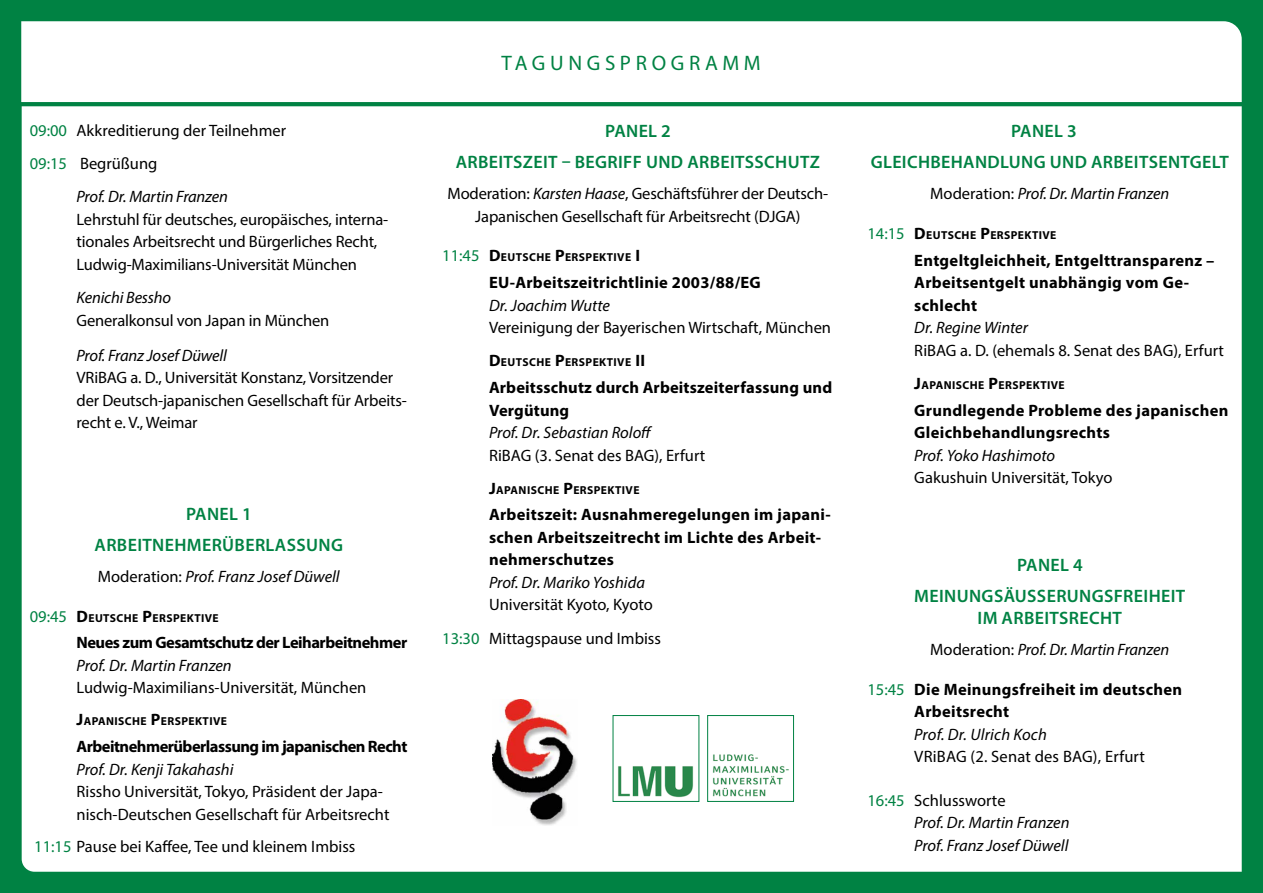
<style>
.page{position:relative;width:1263px;height:893px;background:#008243}
.page>*{position:absolute;margin:0;border:0;box-sizing:border-box;transform-origin:0 0}
.t1{font:21px "Myriad Pro";letter-spacing:.22em;color:#008243}
.t2{font:600 18px/31px "Myriad Pro";letter-spacing:.02em;color:#008243;text-align:center}
.t3{font:16.5px/22.5px "Myriad Pro";letter-spacing:-.005em;color:#000}
.t4{font:italic 16.5px/22.5px "Myriad Pro";color:#000}
.t5{font:700 16.5px/22.5px "Myriad Pro";letter-spacing:.02em;color:#000}
.t6{font:700 16.5px "Myriad Pro";letter-spacing:-.03em;color:#000}
.t7{font:700 11.55px "Myriad Pro";letter-spacing:.035em;color:#000}
.s1{color:#008243}
.s2{font-style:normal}
.s3{font-weight:400;font-size:16.5px;color:#008243}
.s4{font-size:16.5px}
.s5{font-style:italic}
.s6{font-weight:400;color:#008243}
.s7{font-style:normal;color:#008243}
</style>
<div class="page">
<div style="left:22px;top:106px;width:1220px;height:766px;background:#fff"></div>
<div style="left:21px;top:21px;width:1221px;height:81px;background:#fff"></div>
<img style="left:492px;top:699px;width:86px;height:126px">
<img style="left:615px;top:718px;width:82px;height:82px">
<img style="left:709px;top:718px;width:83px;height:82px">
<div style="left:613px;top:715px;width:86px;height:87px;border:1px solid #008243"></div>
<div style="left:707px;top:715px;width:87px;height:87px;border:1px solid #008243"></div>
<p class="t3" style="left:30px;top:119px;width:258px"><span class="s1">09:00</span> Akkreditierung der Teilnehmer</p>
<p class="t3" style="left:30px;top:152px;width:129px"><span class="s1">09:15</span> Begrüßung</p>
<p class="t4" style="left:77px;top:185px;width:153px">Prof. Dr. Martin Franzen</p>
<p class="t3" style="left:77px;top:208px;width:313px">Lehrstuhl für deutsches, europäisches, interna&shy;tionales Arbeitsrecht und Bürgerliches Recht,<br>Ludwig-Maximilians-Universität München</p>
<p class="t4" style="left:77px;top:286px;width:96px">Kenichi Bessho</p>
<p class="t3" style="left:77px;top:308px;width:254px">Generalkonsul von Japan in München</p>
<p class="t4" style="left:77px;top:344px;width:152px">Prof. Franz Josef Düwell</p>
<p class="t3" style="left:77px;top:366px;width:332px">VRiBAG a. D., Universität Konstanz, Vorsitzender der Deutsch-japanischen Gesellschaft für Arbeits&shy;recht e. V., Weimar</p>
<p class="t2" style="left:95px;top:498px;width:250px">PANEL 1<br>ARBEITNEHMERÜBERLASSUNG</p>
<p class="t4" style="left:98px;top:565px;width:243px"><span class="s2">Moderation:</span> Prof. Franz Josef Düwell</p>
<p class="t7" style="left:30px;top:610px;width:190px"><span class="s3">09:45</span> <span class="s4">D</span>EUTSCHE <span class="s4">P</span>ERSPEKTIVE</p>
<p class="t6" style="left:77px;top:632px;width:332px">Neues zum Gesamtschutz der Leiharbeitnehmer</p>
<p class="t4" style="left:77px;top:654px;width:157px">Prof. Dr. Martin Franzen</p>
<p class="t3" style="left:77px;top:676px;width:291px">Ludwig-Maximilians-Universität, München</p>
<p class="t7" style="left:77px;top:714px;width:152px"><span class="s4">J</span>APANISCHE <span class="s4">P</span>ERSPEKTIVE</p>
<p class="t6" style="left:77px;top:736px;width:332px">Arbeitnehmerüberlassung im japanischen Recht</p>
<p class="t4" style="left:77px;top:758px;width:158px">Prof. Dr. Kenji Takahashi</p>
<p class="t3" style="left:77px;top:780px;width:314px">Rissho Universität, Tokyo, Präsident der Japa&shy;nisch-Deutschen Gesellschaft für Arbeitsrecht</p>
<p class="t3" style="left:34px;top:835px;width:323px"><span class="s1">11:15</span> Pause bei Kaffee, Tee und kleinem Imbiss</p>
<p class="t1" style="left:501px;top:50px;width:261px">TAGUNGSPROGRAMM</p>
<p class="t2" style="left:456px;top:115px;width:366px">PANEL 2<br>ARBEITSZEIT – BEGRIFF UND ARBEITSSCHUTZ</p>
<p class="t3" style="left:447px;top:182px;width:382px;text-align:center">Moderation: <span class="s5">Karsten Haase</span>, Geschäftsführer der Deutsch-<br>Japanischen Gesellschaft für Arbeitsrecht (DJGA)</p>
<p class="t7" style="left:442px;top:250px;width:197px"><span class="s3">11:45</span> <span class="s4">D</span>EUTSCHE <span class="s4">P</span>ERSPEKTIVE <span class="s4">I</span></p>
<p class="t5" style="left:489px;top:271px;width:273px">EU-Arbeitszeitrichtlinie 2003/88/EG</p>
<p class="t4" style="left:489px;top:294px;width:122px">Dr. Joachim Wutte</p>
<p class="t3" style="left:489px;top:316px;width:344px">Vereinigung der Bayerischen Wirtschaft, München</p>
<p class="t7" style="left:489px;top:355px;width:152px"><span class="s4">D</span>EUTSCHE <span class="s4">P</span>ERSPEKTIVE <span class="s4">II</span></p>
<p class="t5" style="left:489px;top:376px;width:345px">Arbeitsschutz durch Arbeitszeiterfassung und<br>Vergütung</p>
<p class="t4" style="left:489px;top:421px;width:165px">Prof. Dr. Sebastian Roloff</p>
<p class="t3" style="left:489px;top:443px;width:218px">RiBAG (3. Senat des BAG), Erfurt</p>
<p class="t7" style="left:489px;top:482px;width:152px"><span class="s4">J</span>APANISCHE <span class="s4">P</span>ERSPEKTIVE</p>
<p class="t5" style="left:489px;top:503px;width:343px">Arbeitszeit: Ausnahmeregelungen im japani&shy;schen Arbeitszeitrecht im Lichte des Arbeit&shy;nehmerschutzes</p>
<p class="t4" style="left:489px;top:571px;width:157px">Prof. Dr. Mariko Yoshida</p>
<p class="t3" style="left:442px;top:588px;width:220px;line-height:33.2px;text-indent:47px">Universität Kyoto, Kyoto<br><span class="s1">13:30</span> Mittagspause und Imbiss</p>
<p class="t2" style="left:871px;top:115px;width:360px;text-align:left;text-indent:140px">PANEL 3<br>GLEICHBEHANDLUNG UND ARBEITSENTGELT</p>
<p class="t4" style="left:930px;top:182px;width:241px"><span class="s2">Moderation:</span> Prof. Dr. Martin Franzen</p>
<p class="t7" style="left:867px;top:227px;width:190px"><span class="s3">14:15</span> <span class="s4">D</span>EUTSCHE <span class="s4">P</span>ERSPEKTIVE</p>
<p class="t5" style="left:914px;top:248px;width:302px">Entgeltgleichheit, Entgelttransparenz –<br>Arbeitsentgelt unabhängig vom Ge&shy;schlecht</p>
<p class="t4" style="left:914px;top:316px;width:115px">Dr. Regine Winter</p>
<p class="t3" style="left:914px;top:339px;width:311px">RiBAG a. D. (ehemals 8. Senat des BAG), Erfurt</p>
<p class="t7" style="left:914px;top:377px;width:152px"><span class="s4">J</span>APANISCHE <span class="s4">P</span>ERSPEKTIVE</p>
<p class="t5" style="left:914px;top:398px;width:316px">Grundlegende Probleme des japanischen<br>Gleichbehandlungsrechts</p>
<p class="t4" style="left:914px;top:443px;width:142px">Prof. Yoko Hashimoto</p>
<p class="t3" style="left:914px;top:466px;width:200px">Gakushuin Universität, Tokyo</p>
<p class="t2" style="left:914px;top:548px;width:273px">PANEL 4<br>MEINUNGSÄUSSERUNGSFREIHEIT</p>
<p class="t2" style="left:977px;top:602px;width:146px">IM ARBEITSRECHT</p>
<p class="t4" style="left:930px;top:638px;width:241px"><span class="s2">Moderation:</span> Prof. Dr. Martin Franzen</p>
<p class="t5" style="left:914px;top:677px;width:269px;text-indent:-47px"><span class="s6">15:45</span> Die Meinungsfreiheit im deutschen<br>Arbeitsrecht</p>
<p class="t4" style="left:914px;top:722px;width:134px">Prof. Dr. Ulrich Koch</p>
<p class="t3" style="left:914px;top:745px;width:232px">VRiBAG (2. Senat des BAG), Erfurt</p>
<p class="t4" style="left:914px;top:789px;width:157px;text-indent:-47px"><span class="s7">16:45</span> <span class="s2">Schlussworte<br></span>Prof. Dr. Martin Franzen<br>Prof. Franz Josef Düwell</p>
</div>
